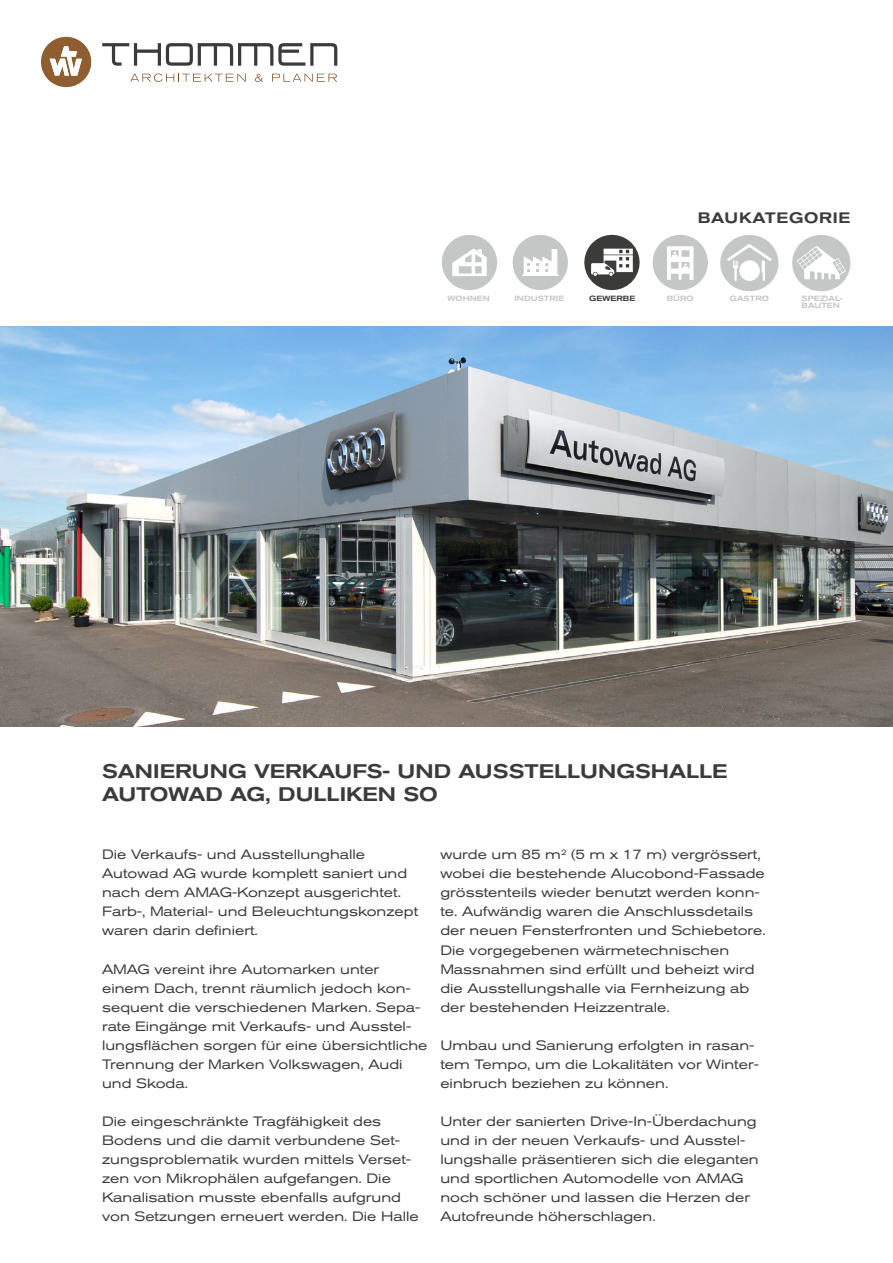
<style>
.page{position:relative;width:893px;height:1263px;background:#fff}
.page>*{position:absolute;margin:0;border:0;box-sizing:border-box;transform-origin:0 0}
.t1{font:500 expanded 19.5px/23.4px "Akzidenz Grotesk BQ";color:#3b3b3a}
.t2{font:500 expanded 15px "Akzidenz Grotesk BQ";letter-spacing:.05em;color:#3b3b3a}
.t3{font:expanded 13.5px/19px "Akzidenz Grotesk BQ";color:#3b3b3a}
.t4{font:500 expanded 7.5px/7.5px "Akzidenz Grotesk BQ";letter-spacing:.01em;color:#c5c6c6}
.t5{font:500 expanded 7.5px "Akzidenz Grotesk BQ";letter-spacing:.01em;color:#3b3b3a}
</style>
<div class="page">
<svg style="left:130px;top:73px;width:116px;height:9px"></svg>
<svg style="left:255px;top:74px;width:8px;height:8px"></svg>
<svg style="left:272px;top:74px;width:65px;height:8px"></svg>
<svg style="left:102px;top:43px;width:235px;height:23px"></svg>
<svg style="left:41px;top:37px;width:50px;height:50px"></svg>
<img style="left:0;top:327px;width:893px;height:399px">
<svg style="left:442px;top:235px;width:55px;height:55px"></svg>
<svg style="left:512px;top:235px;width:56px;height:55px"></svg>
<svg style="left:720px;top:235px;width:59px;height:57px"></svg>
<svg style="left:584px;top:234px;width:56px;height:57px"></svg>
<svg style="left:652px;top:235px;width:56px;height:55px"></svg>
<svg style="left:792px;top:235px;width:59px;height:57px"></svg>
<p class="t2" style="left:698px;top:209px;width:154px">BAUKATEGORIE</p>
<p class="t4" style="left:447px;top:294px;width:44px">WOHNEN</p>
<p class="t4" style="left:514px;top:294px;width:52px">INDUSTRIE</p>
<p class="t5" style="left:589px;top:294px;width:48px">GEWERBE</p>
<p class="t4" style="left:667px;top:294px;width:29px">BÜRO</p>
<p class="t4" style="left:730px;top:294px;width:41px">GASTRO</p>
<p class="t4" style="left:801px;top:294px;width:43px">SPEZIAL-<br>BAUTEN</p>
<h1 class="t1" style="left:102px;top:760px;width:627px">SANIERUNG VERKAUFS- UND AUSSTELLUNGSHALLE<br>AUTOWAD AG, DULLIKEN SO</h1>
<p class="t3" style="left:102px;top:845px;width:318px">Die Verkaufs- und Ausstellunghalle Autowad AG wurde komplett saniert und nach dem AMAG-Konzept ausgerichtet.<br>Farb-, Material- und Beleuchtungskonzept waren darin definiert.</p>
<p class="t3" style="left:102px;top:959px;width:327px">AMAG vereint ihre Automarken unter einem Dach, trennt räumlich jedoch kon&shy;sequent die verschiedenen Marken. Sepa&shy;rate Eingänge mit Verkaufs- und Ausstel&shy;lungsflächen sorgen für eine übersichtliche Trennung der Marken Volkswagen, Audi und Skoda.</p>
<p class="t3" style="left:102px;top:1111px;width:318px">Die eingeschränkte Tragfähigkeit des Bodens und die damit verbundene Set&shy;zungsproblematik wurden mittels Verset&shy;zen von Mikrophälen aufgefangen. Die Kanalisation musste ebenfalls aufgrund von Setzungen erneuert werden. Die Halle</p>
<p class="t3" style="left:440px;top:845px;width:327px">wurde um 85 m<sup>2</sup> (5 m x 17 m) vergrössert, wobei die bestehende Alucobond-Fassade grösstenteils wieder benutzt werden konn&shy;te. Aufwändig waren die Anschlussdetails der neuen Fensterfronten und Schiebetore.<br>Die vorgegebenen wärmetechnischen Massnahmen sind erfüllt und beheizt wird die Ausstellungshalle via Fernheizung ab der bestehenden Heizzentrale.</p>
<p class="t3" style="left:440px;top:1035px;width:320px">Umbau und Sanierung erfolgten in rasan&shy;tem Tempo, um die Lokalitäten vor Winter&shy;einbruch beziehen zu können.</p>
<p class="t3" style="left:440px;top:1111px;width:320px">Unter der sanierten Drive-In-Überdachung und in der neuen Verkaufs- und Ausstel&shy;lungshalle präsentieren sich die eleganten und sportlichen Automodelle von AMAG noch schöner und lassen die Herzen der Autofreunde höherschlagen.</p>
</div>
